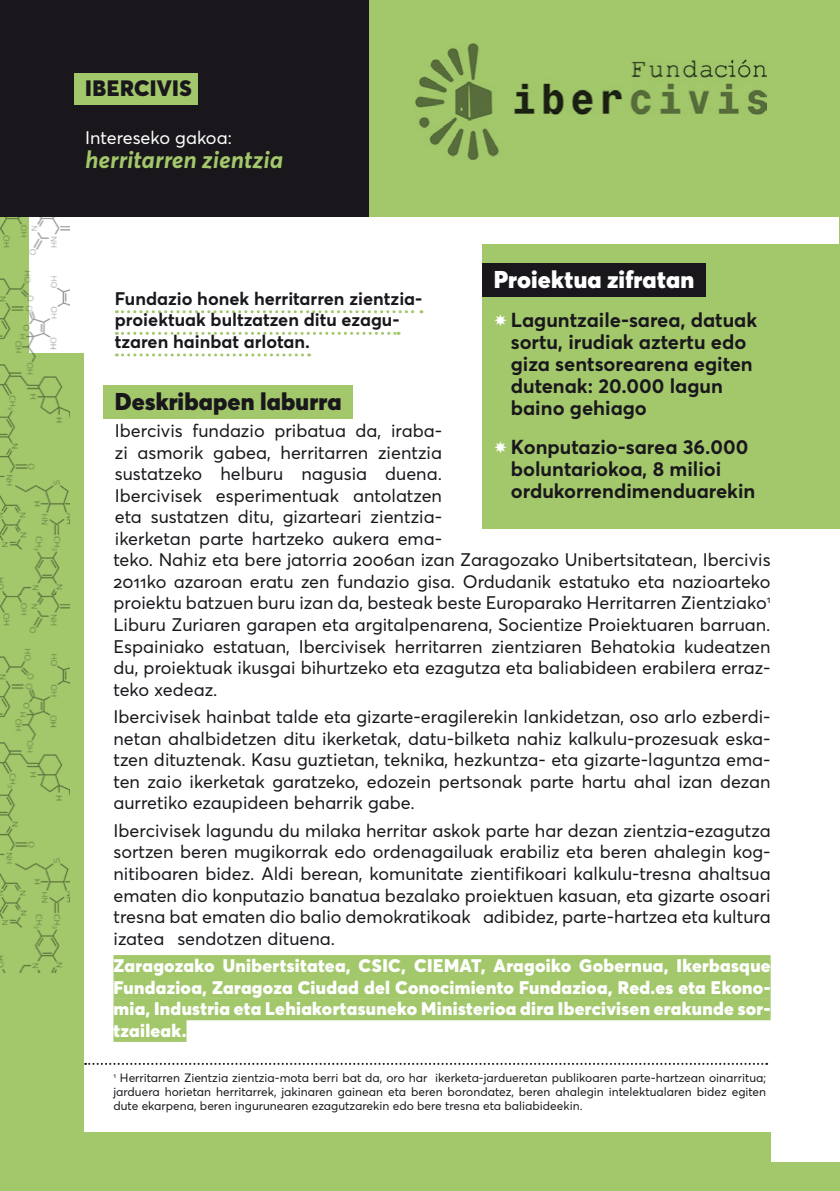
<style>
.page{position:relative;width:840px;height:1191px;background:#fff}
.page>*{position:absolute;margin:0;border:0;box-sizing:border-box;transform-origin:0 0}
.t1{font:italic 700 24px "Averta";color:#a2c86b}
.t2{font:900 24px "Averta";letter-spacing:.005em;color:#1a171c}
.t3{font:900 24px "Averta";letter-spacing:.005em;color:#fff}
.t4{font:900 22px "Averta";letter-spacing:.015em;color:#1a171c}
.t5{font:700 20px/22px "Averta";color:#1a171c}
.t6{font:18px/21.6px "Averta";color:#1a171c;text-align:justify}
.t7{font:900 18px/21.6px "Averta";letter-spacing:.015em;color:#fff;text-align:justify}
.t8{font:700 18px/21.6px "Averta";color:#1a171c}
.t9{font:18px "Averta";color:#fff}
.t10{font:12px/14.4px "Averta";color:#1a171c;text-align:justify}
</style>
<div class="page">
<div style="left:0;top:0;width:839px;height:216px;background:#a2c86b"></div>
<div style="left:0;top:192px;width:28px;height:999px;background:#a2c86b"></div>
<div style="left:27px;top:353px;width:57px;height:838px;background:#a2c86b"></div>
<div style="left:482px;top:244px;width:357px;height:284px;background:#a2c86b"></div>
<div style="left:39px;top:1132px;width:731px;height:59px;background:#a2c86b"></div>
<div style="left:0;top:0;width:369px;height:216px;background:#1a171c"></div>
<div style="left:74px;top:73px;width:123px;height:32px;background:#a2c86b"></div>
<svg style="left:116px;top:310px;width:306px;height:3px"></svg>
<svg style="left:116px;top:332px;width:283px;height:3px"></svg>
<svg style="left:116px;top:353px;width:193px;height:3px"></svg>
<div style="left:103px;top:385px;width:250px;height:33px;background:#a2c86b"></div>
<div style="left:482px;top:264px;width:223px;height:33px;background:#1a171c"></div>
<div style="left:113px;top:955px;width:657px;height:22px;background:#a2c86b"></div>
<div style="left:113px;top:976px;width:657px;height:22px;background:#a2c86b"></div>
<div style="left:113px;top:998px;width:657px;height:22px;background:#a2c86b"></div>
<div style="left:113px;top:1020px;width:73px;height:22px;background:#a2c86b"></div>
<div style="left:0;top:1162px;width:839px;height:29px;background:#a2c86b"></div>
<img style="left:415px;top:44px;width:350px;height:116px">
<svg style="left:85px;top:1062px;width:681px;height:2px"></svg>
<img style="left:0;top:216px;width:70px;height:756px">
<p class="t4" style="left:85px;top:74px;width:108px">IBERCIVIS</p>
<p class="t9" style="left:85px;top:126px;width:148px">Intereseko gakoa:</p>
<h1 class="t1" style="left:85px;top:144px;width:200px">herritarren zientzia</h1>
<p class="t8" style="left:115px;top:287px;width:309px">Fundazio honek herritarren zientzia&shy;proiektuak bultzatzen ditu ezagu&shy;tzaren hainbat arlotan.</p>
<h1 class="t2" style="left:115px;top:386px;width:228px">Deskribapen laburra</h1>
<p class="t6" style="left:115px;top:420px;width:328px">Ibercivis fundazio pribatua da, iraba&shy;zi asmorik gabea, herritarren zientzia sustatzeko helburu nagusia duena.<br>Ibercivisek esperimentuak antolatzen eta sustatzen ditu, gizarteari zientzia&shy;ikerketan parte hartzeko aukera ema-</p>
<h1 class="t3" style="left:493px;top:264px;width:202px">Proiektua zifratan</h1>
<p class="t5" style="left:510px;top:309px;width:248px">Laguntzaile-sarea, datuak sortu, irudiak aztertu edo giza sentsorearena egiten dutenak: 20.000 lagun baino gehiago</p>
<p class="t5" style="left:510px;top:436px;width:246px">Konputazio-sarea 36.000 boluntariokoa, 8 milioi ordukorrendimenduarekin</p>
<p class="t6" style="left:113px;top:549px;width:658px">teko. Nahiz eta bere jatorria 2006an izan Zaragozako Unibertsitatean, Ibercivis 2011ko azaroan eratu zen fundazio gisa. Ordudanik estatuko eta nazioarteko proiektu batzuen buru izan da, besteak beste Europarako Herritarren Zientziako<sup>1<br></sup>Liburu Zuriaren garapen eta argitalpenarena, Socientize Proiektuaren barruan.<br>Espainiako estatuan, Ibercivisek herritarren zientziaren Behatokia kudeatzen du, proiektuak ikusgai bihurtzeko eta ezagutza eta baliabideen erabilera erraz&shy;teko xedeaz.</p>
<p class="t6" style="left:113px;top:705px;width:658px">Ibercivisek hainbat talde eta gizarte-eragilerekin lankidetzan, oso arlo ezberdi&shy;netan ahalbidetzen ditu ikerketak, datu-bilketa nahiz kalkulu-prozesuak eska&shy;tzen dituztenak. Kasu guztietan, teknika, hezkuntza- eta gizarte-laguntza ema&shy;ten zaio ikerketak garatzeko, edozein pertsonak parte hartu ahal izan dezan aurretiko ezaupideen beharrik gabe.</p>
<p class="t6" style="left:113px;top:819px;width:658px">Ibercivisek lagundu du milaka herritar askok parte har dezan zientzia-ezagutza sortzen beren mugikorrak edo ordenagailuak erabiliz eta beren ahalegin kog&shy;nitiboaren bidez. Aldi berean, komunitate zientifikoari kalkulu-tresna ahaltsua ematen dio konputazio banatua bezalako proiektuen kasuan, eta gizarte osoari tresna bat ematen dio balio demokratikoak ─adibidez, parte-hartzea eta kultura izatea─ sendotzen dituena.</p>
<p class="t7" style="left:113px;top:954px;width:658px">Zaragozako Unibertsitatea, CSIC, CIEMAT, Aragoiko Gobernua, Ikerbasque Fundazioa, Zaragoza Ciudad del Conocimiento Fundazioa, Red.es eta Ekono&shy;mia, Industria eta Lehiakortasuneko Ministerioa dira Ibercivisen erakunde sor&shy;tzaileak.</p>
<p class="t10" style="left:113px;top:1070px;width:653px"><sup>1</sup> Herritarren Zientzia zientzia-mota berri bat da, oro har ikerketa-jardueretan publikoaren parte-hartzean oinarritua; jarduera horietan herritarrek, jakinaren gainean eta beren borondatez, beren ahalegin intelektualaren bidez egiten dute ekarpena, beren ingurunearen ezagutzarekin edo bere tresna eta baliabideekin.</p>
</div>
